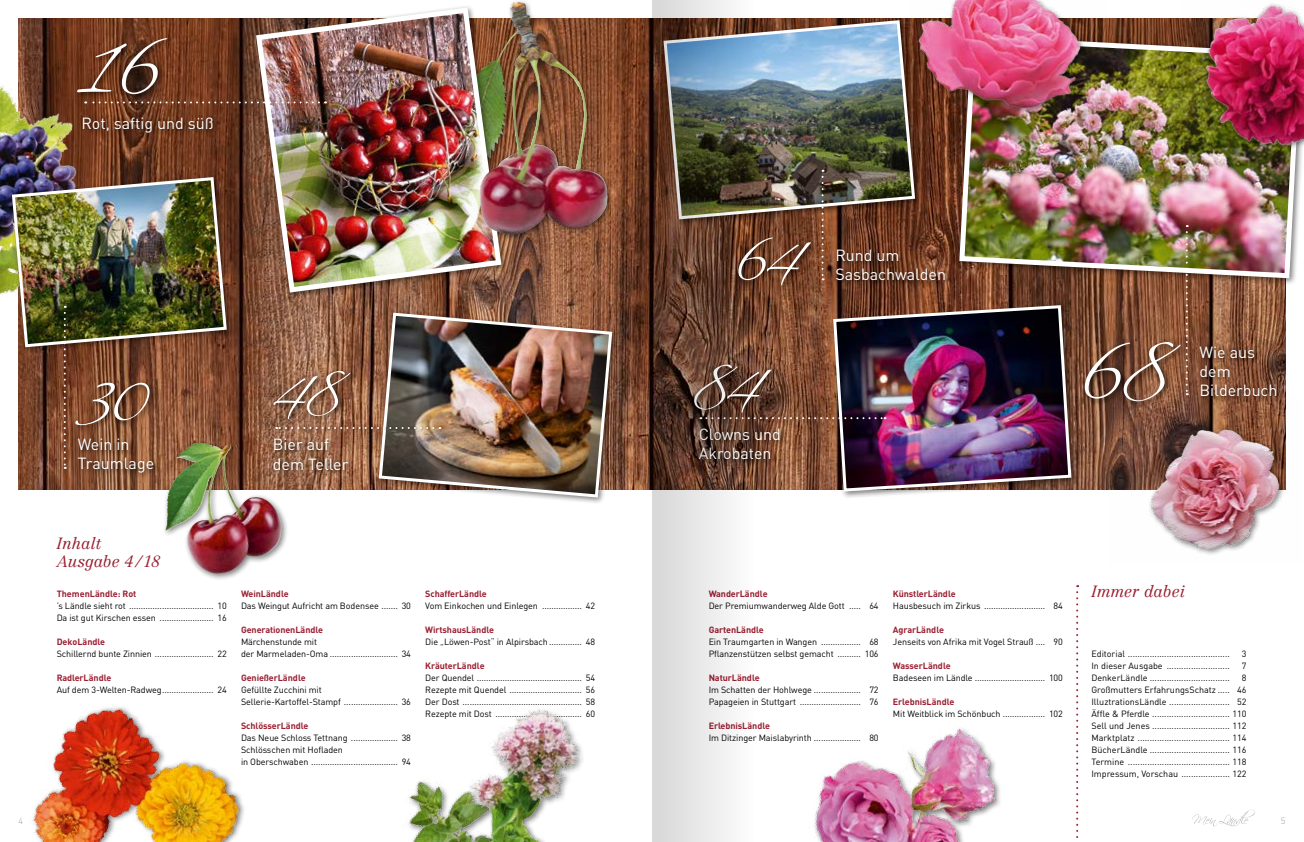
<style>
.page{position:relative;width:1304px;height:842px;background:#fff}
.page>*{position:absolute;margin:0;border:0;box-sizing:border-box;transform-origin:0 0}
.t1{font:92px "Scriptina Pro";color:#fff}
.t2{font:70px "Scriptina Pro";color:#fff}
.t3{font:16px/19.2px "FFDIN";color:#fff}
.t4{font:italic 300 16px/18px "Centennial";color:#9a2031}
.t5{font:9px/12px "FFDIN";letter-spacing:-.01em;color:#000}
.t6{font:700 9px "FFDIN";letter-spacing:-.01em;color:#9a2031}
.t7{font:300 9px "FFDIN";color:#a0a1a1}
.t8{font:300 9px "FFDIN";color:#9c9d9d}
</style>
<div class="page">
<img style="left:18px;top:18px;width:1268px;height:471px">
<img style="left:0;top:66px;width:155px;height:228px">
<div style="left:448px;top:0;width:166px;height:241px;background:#000;opacity:.5"></div>
<img style="left:451px;top:3px;width:66px;height:67px">
<div style="left:253px;top:4px;width:256px;height:295px;background:#000;opacity:.5"></div>
<img style="left:253px;top:5px;width:251px;height:290px">
<img style="left:957px;top:33px;width:344px;height:248px">
<div style="left:9px;top:174px;width:225px;height:181px;background:#000;opacity:.5"></div>
<div style="left:376px;top:309px;width:244px;height:195px;background:#000;opacity:.5"></div>
<img style="left:377px;top:311px;width:237px;height:188px">
<div style="left:830px;top:302px;width:249px;height:197px;background:#000;opacity:.5"></div>
<img style="left:832px;top:304px;width:241px;height:189px">
<div style="left:660px;top:17px;width:262px;height:210px;background:#000;opacity:.5"></div>
<img style="left:802px;top:19px;width:115px;height:202px">
<svg style="left:1076px;top:585px;width:2px;height:253px"></svg>
<div style="left:833px;top:246px;width:119px;height:41px;background:#000;opacity:.75"></div>
<div style="left:735px;top:234px;width:83px;height:58px;background:#000;opacity:.75"></div>
<svg style="left:1186px;top:225px;width:2px;height:114px"></svg>
<div style="left:73px;top:34px;width:101px;height:67px;background:#000;opacity:.75"></div>
<div style="left:80px;top:114px;width:140px;height:25px;background:#000;opacity:.75"></div>
<div style="left:270px;top:367px;width:88px;height:59px;background:#000;opacity:.75"></div>
<div style="left:271px;top:435px;width:85px;height:41px;background:#000;opacity:.75"></div>
<svg style="left:85px;top:101px;width:234px;height:2px"></svg>
<div style="left:75px;top:435px;width:86px;height:44px;background:#000;opacity:.75"></div>
<img style="left:10px;top:175px;width:218px;height:294px">
<div style="left:274px;top:425px;width:168px;height:5px;background:#000;opacity:.49"></div>
<svg style="left:276px;top:427px;width:157px;height:2px"></svg>
<div style="left:1081px;top:339px;width:107px;height:70px;background:#000;opacity:.75"></div>
<div style="left:1196px;top:343px;width:87px;height:60px;background:#000;opacity:.75"></div>
<svg style="left:802px;top:417px;width:84px;height:2px"></svg>
<svg style="left:822px;top:170px;width:2px;height:110px"></svg>
<img style="left:1182px;top:4px;width:122px;height:171px">
<img style="left:908px;top:0;width:200px;height:125px">
<img style="left:1108px;top:398px;width:178px;height:157px">
<div style="left:163px;top:440px;width:126px;height:142px;background:#000;opacity:.5"></div>
<img style="left:176px;top:443px;width:22px;height:15px">
<img style="left:479px;top:70px;width:130px;height:167px">
<img style="left:409px;top:781px;width:50px;height:61px">
<img style="left:459px;top:709px;width:124px;height:133px">
<img style="left:814px;top:728px;width:186px;height:114px">
<img style="left:32px;top:706px;width:212px;height:136px">
<svg style="left:1192px;top:810px;width:63px;height:17px"></svg>
<img style="left:652px;top:0;width:150px;height:842px">
<h1 class="t1" style="left:81px;top:6px;width:79px">16</h1>
<h3 class="t3" style="left:81px;top:113px;width:134px">Rot, saftig und süß</h3>
<h2 class="t2" style="left:82px;top:354px;width:64px">30</h2>
<h3 class="t3" style="left:78px;top:434px;width:78px">Wein in<br>Traumlage</h3>
<h2 class="t2" style="left:273px;top:347px;width:68px">48</h2>
<h3 class="t3" style="left:273px;top:435px;width:77px">Bier auf dem Teller</h3>
<h3 class="t4" style="left:57px;top:534px;width:105px">Inhalt<br>Ausgabe 4/18</h3>
<p class="t6" style="left:57px;top:588px;width:81px">ThemenLändle: Rot</p>
<p class="t5" style="left:57px;top:600px;width:172px">’s Ländle sieht rot .................................... 10<br>Da ist gut Kirschen essen ....................... 16</p>
<p class="t6" style="left:57px;top:636px;width:50px">DekoLändle</p>
<p class="t5" style="left:57px;top:648px;width:172px">Schillernd bunte Zinnien ......................... 22</p>
<p class="t6" style="left:57px;top:672px;width:56px">RadlerLändle</p>
<p class="t5" style="left:57px;top:684px;width:172px">Auf dem 3-Welten-Radweg...................... 24</p>
<p class="t6" style="left:241px;top:588px;width:49px">WeinLändle</p>
<p class="t5" style="left:241px;top:600px;width:172px">Das Weingut Aufricht am Bodensee ....... 30</p>
<p class="t6" style="left:241px;top:624px;width:84px">GenerationenLändle</p>
<p class="t5" style="left:241px;top:636px;width:172px">Märchenstunde mit<br>der Marmeladen-Oma ............................. 34</p>
<p class="t6" style="left:241px;top:672px;width:66px">GenießerLändle</p>
<p class="t5" style="left:241px;top:684px;width:172px">Gefüllte Zucchini mit<br>Sellerie-Kartoffel-Stampf ....................... 36</p>
<p class="t6" style="left:241px;top:720px;width:69px">SchlösserLändle</p>
<p class="t5" style="left:241px;top:732px;width:172px">Das Neue Schloss Tettnang .................... 38<br>Schlösschen mit Hofladen<br>in Oberschwaben ..................................... 94</p>
<p class="t6" style="left:425px;top:588px;width:63px">SchafferLändle</p>
<p class="t5" style="left:425px;top:600px;width:171px">Vom Einkochen und Einlegen ................. 42</p>
<p class="t6" style="left:425px;top:624px;width:70px">WirtshausLändle</p>
<p class="t5" style="left:425px;top:636px;width:172px">Die „Löwen-Post“ in Alpirsbach .............. 48</p>
<p class="t6" style="left:425px;top:660px;width:61px">KräuterLändle</p>
<p class="t5" style="left:425px;top:672px;width:172px;text-align:justify">Der Quendel ............................................. 54<br>Rezepte mit Quendel ............................... 56<br>Der Dost ................................................... 58<br>Rezepte mit Dost ..................................... 60</p>
<h2 class="t2" style="left:734px;top:213px;width:66px">64</h2>
<h3 class="t3" style="left:835px;top:246px;width:112px">Rund um<br>Sasbachwalden</h3>
<h2 class="t2" style="left:693px;top:340px;width:68px">84</h2>
<h3 class="t3" style="left:699px;top:425px;width:84px">Clowns und<br>Akrobaten</h3>
<h1 class="t1" style="left:1079px;top:310px;width:89px">68</h1>
<h3 class="t3" style="left:1199px;top:342px;width:79px">Wie aus dem<br>Bilderbuch</h3>
<p class="t6" style="left:709px;top:588px;width:60px">WanderLändle</p>
<p class="t5" style="left:709px;top:600px;width:172px">Der Premiumwanderweg Alde Gott ..... 64</p>
<p class="t6" style="left:709px;top:624px;width:57px">GartenLändle</p>
<p class="t5" style="left:709px;top:636px;width:172px">Ein Traumgarten in Wangen ................. 68<br>Pflanzenstützen selbst gemacht .......... 106</p>
<p class="t6" style="left:709px;top:672px;width:52px">NaturLändle</p>
<p class="t5" style="left:709px;top:684px;width:172px">Im Schatten der Hohlwege .................... 72<br>Papageien in Stuttgart .......................... 76</p>
<p class="t6" style="left:709px;top:720px;width:63px">ErlebnisLändle</p>
<p class="t5" style="left:709px;top:732px;width:172px">Im Ditzinger Maislabyrinth .................... 80</p>
<p class="t6" style="left:893px;top:588px;width:64px">KünstlerLändle</p>
<p class="t5" style="left:893px;top:600px;width:172px">Hausbesuch im Zirkus .......................... 84</p>
<p class="t6" style="left:893px;top:624px;width:53px">AgrarLändle</p>
<p class="t5" style="left:893px;top:636px;width:172px">Jenseits von Afrika mit Vogel Strauß .... 90</p>
<p class="t6" style="left:893px;top:660px;width:59px">WasserLändle</p>
<p class="t5" style="left:893px;top:672px;width:172px">Badeseen im Ländle .............................. 100</p>
<p class="t6" style="left:893px;top:696px;width:63px">ErlebnisLändle</p>
<p class="t5" style="left:893px;top:708px;width:171px">Mit Weitblick im Schönbuch .................. 102</p>
<h3 class="t4" style="left:1091px;top:582px;width:95px">Immer dabei</h3>
<p class="t5" style="left:1091px;top:648px;width:140px">Editorial ..........................................</p>
<p class="t5" style="left:1242px;top:648px;width:6px">3</p>
<p class="t5" style="left:1091px;top:660px;width:140px">In dieser Ausgabe ..........................</p>
<p class="t5" style="left:1242px;top:660px;width:6px">7</p>
<p class="t5" style="left:1091px;top:672px;width:140px">DenkerLändle .................................</p>
<p class="t5" style="left:1091px;top:672px;width:157px;text-align:justify;text-indent:150px">8<br>Großmutters ErfahrungsSchatz ..... 46<br>IlluztrationsLändle ......................... 52<br>Äffle &amp; Pferdle ................................ 110<br>Sell und Jenes ................................ 112<br>Marktplatz ...................................... 114<br>BücherLändle ................................. 116<br>Termine .......................................... 118<br>Impressum, Vorschau .................... 122</p>
<p class="t7" style="left:18px;top:815px;width:6px">4</p>
<p class="t8" style="left:1281px;top:815px;width:6px">5</p>
</div>
